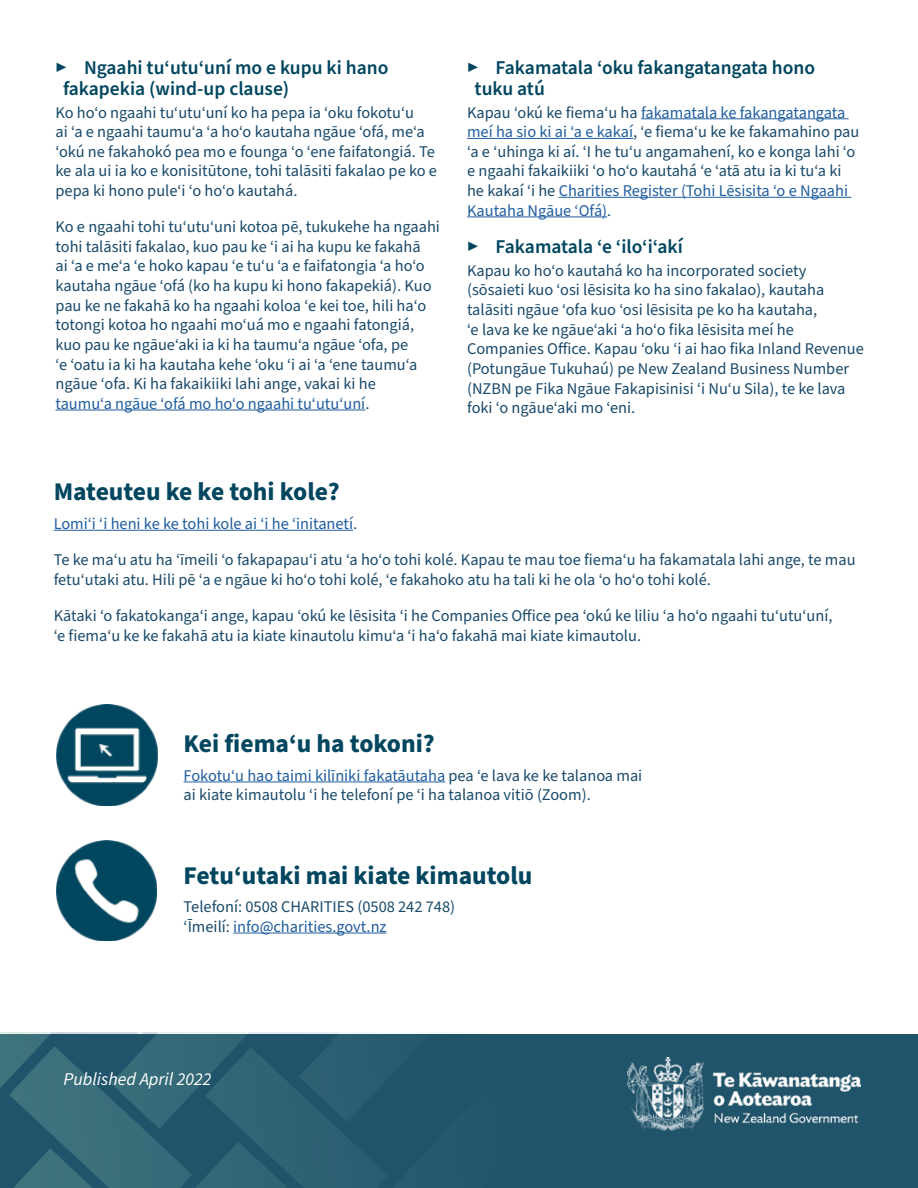
<style>
.page{position:relative;width:918px;height:1188px;background:#fff}
.page>*{position:absolute;margin:0;border:0;box-sizing:border-box;transform-origin:0 0}
.med_heading_17_bold{font:700 25.5px "Source Sans Pro";color:#00465f}
.t1{font:600 19.5px/21px "Source Sans Pro";color:#00465f}
.t2{font:italic 18px "Source Sans Pro";color:#fff}
.Normal_body_text{font:16.35px/19.6px "Source Sans Pro";color:#1a4a6b}
.Normal_body_text-2{font:16.35px "Source Sans Pro";color:#215e9e}
.Normal_body_text__n{font:16.35px "Source Sans Pro";color:#1a4a6b}
.s1{color:#215e9e}
.s2{color:#1a4a6b}
</style>
<div class="page">
<div style="left:0;top:1034px;width:918px;height:154px;background:#20546b"></div>
<div style="left:0;top:1032px;width:831px;height:156px;background:#20546b"></div>
<svg style="left:0;top:1032px;width:689px;height:156px"></svg>
<img style="left:627px;top:1057px;width:234px;height:73px">
<hr style="left:56px;top:410px;width:309px;height:1px;background:#215e9e">
<hr style="left:54px;top:530px;width:299px;height:1px;background:#215e9e">
<hr style="left:641px;top:118px;width:208px;height:1px;background:#215e9e">
<hr style="left:467px;top:138px;width:166px;height:1px;background:#215e9e">
<hr style="left:559px;top:197px;width:292px;height:1px;background:#215e9e">
<hr style="left:467px;top:217px;width:140px;height:1px;background:#215e9e">
<hr style="left:184px;top:782px;width:261px;height:1px;background:#215e9e">
<hr style="left:233px;top:933px;width:154px;height:1px;background:#215e9e">
<img style="left:56px;top:840px;width:101px;height:101px">
<img style="left:56px;top:705px;width:101px;height:100px">
<p class="t1" style="left:63px;top:58px;width:327px;text-indent:-8px">▶ Ngaahi tu‘utu‘uní mo e kupu ki hano fakapekia (wind-up clause)</p>
<p class="Normal_body_text" style="left:56px;top:103px;width:383px">Ko ho‘o ngaahi tu‘utu‘uní ko ha pepa ia ‘oku fokotu‘u<br>ai ‘a e ngaahi taumu‘a ‘a ho‘o kautaha ngāue ‘ofá, me‘a ‘okú ne fakahokó pea mo e founga ‘o ‘ene faifatongiá. Te ke ala ui ia ko e konisitūtone, tohi talāsiti fakalao pe ko e pepa ki hono pule‘i ‘o ho‘o kautahá.</p>
<p class="Normal_body_text" style="left:56px;top:217px;width:386px">Ko e ngaahi tohi tu‘utu‘uni kotoa pē, tukukehe ha ngaahi tohi talāsiti fakalao, kuo pau ke ‘i ai ha kupu ke fakahā<br>ai ‘a e me‘a ‘e hoko kapau ‘e tu‘u ‘a e faifatongia ‘a ho‘o kautaha ngāue ‘ofá (ko ha kupu ki hono fakapekiá). Kuo pau ke ne fakahā ko ha ngaahi koloa ‘e kei toe, hili ha‘o totongi kotoa ho ngaahi mo‘uá mo e ngaahi fatongiá, kuo pau ke ngāue‘aki ia ki ha taumu‘a ngāue ‘ofa, pe<br>‘e ‘oatu ia ki ha kautaha kehe ‘oku ‘i ai ‘a ‘ene taumu‘a ngāue ‘ofa. Ki ha fakaikiiki lahi ange, vakai ki he<br><span class="s1">taumu‘a ngāue ‘ofá mo ho‘o ngaahi tu‘utu‘uní</span>.</p>
<p class="t1" style="left:475px;top:58px;width:342px;text-indent:-8px">▶ Fakamatala ‘oku fakangatangata hono tuku atú</p>
<p class="Normal_body_text" style="left:467px;top:103px;width:394px">Kapau ‘okú ke fiema‘u ha <span class="s1">fakamatala ke fakangatangata meí ha sio ki ai ‘a e kakaí</span>, ‘e fiema‘u ke ke fakamahino pau ‘a e ‘uhinga ki aí. ‘I he tu‘u angamahení, ko e konga lahi ‘o e ngaahi fakaikiiki ‘o ho‘o kautahá ‘e ‘atā atu ia ki tu‘a ki he kakaí ‘i he <span class="s1">Charities Register (Tohi Lēsisita ‘o e Ngaahi Kautaha Ngāue ‘Ofá)</span>.</p>
<p class="t1" style="left:467px;top:237px;width:217px">▶ Fakamatala ‘e ‘ilo‘i‘akí</p>
<p class="Normal_body_text" style="left:467px;top:261px;width:398px">Kapau ko ho‘o kautahá ko ha incorporated society (sōsaieti kuo ‘osi lēsisita ko ha sino fakalao), kautaha talāsiti ngāue ‘ofa kuo ‘osi lēsisita pe ko ha kautaha,<br>‘e lava ke ke ngāue‘aki ‘a ho‘o fika lēsisita meí he Companies Office. Kapau ‘oku ‘i ai hao fika Inland Revenue (Potungāue Tukuhaú) pe New Zealand Business Number (NZBN pe Fika Ngāue Fakapisinisi ‘i Nu‘u Sila), te ke lava foki ‘o ngāue‘aki mo ‘eni.</p>
<p class="med_heading_17_bold" style="left:54px;top:475px;width:287px">Mateuteu ke ke tohi kole?</p>
<p class="Normal_body_text-2" style="left:54px;top:513px;width:305px">Lomi‘i ‘i heni ke ke tohi kole ai ‘i he ‘initanetí<span class="s2">.</span></p>
<p class="Normal_body_text" style="left:54px;top:550px;width:803px">Te ke ma‘u atu ha ‘īmeili ‘o fakapapau‘i atu ‘a ho‘o tohi kolé. Kapau te mau toe fiema‘u ha fakamatala lahi ange, te mau fetu‘utaki atu. Hili pē ‘a e ngāue ki ho‘o tohi kolé, ‘e fakahoko atu ha tali ki he ola ‘o ho‘o tohi kolé.</p>
<p class="Normal_body_text" style="left:54px;top:606px;width:780px">Kātaki ‘o fakatokanga‘i ange, kapau ‘okú ke lēsisita ‘i he Companies Office pea ‘okú ke liliu ‘a ho‘o ngaahi tu‘utu‘uní, ‘e fiema‘u ke ke fakahā atu ia kiate kinautolu kimu‘a ‘i ha‘o fakahā mai kiate kimautolu.</p>
<p class="med_heading_17_bold" style="left:184px;top:726px;width:253px">Kei fiema‘u ha tokoni?</p>
<p class="Normal_body_text" style="left:184px;top:766px;width:460px"><span class="s1">Fokotu‘u hao taimi kilīniki fakatāutaha</span> pea ‘e lava ke ke talanoa mai ai kiate kimautolu ‘i he telefoní pe ‘i ha talanoa vitiō (Zoom).</p>
<p class="med_heading_17_bold" style="left:184px;top:858px;width:350px">Fetu‘utaki mai kiate kimautolu</p>
<p class="Normal_body_text__n" style="left:184px;top:896px;width:273px">Telefoní: 0508 CHARITIES (0508 242 748)</p>
<p class="Normal_body_text-2" style="left:184px;top:915px;width:204px"><span class="s2">‘Īmeilí:</span> info@charities.govt.nz</p>
<p class="t2" style="left:63px;top:1067px;width:150px">Published April 2022</p>
</div>
